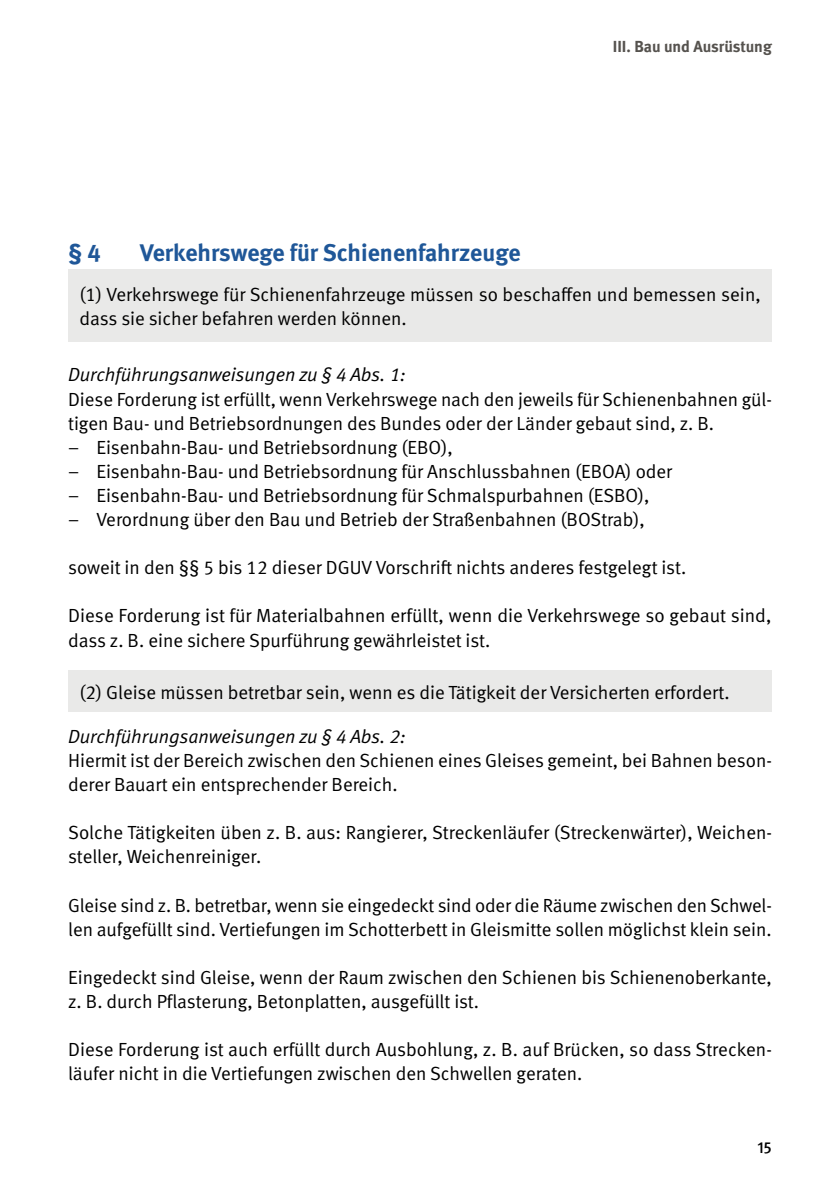
<style>
.page{position:relative;width:840px;height:1191px;background:#fff}
.page>*{position:absolute;margin:0;border:0;box-sizing:border-box;transform-origin:0 0}
.t1{font:700 24px "DGUV Meta";color:#1f5798}
.t2{font:19px/24px "DGUV Meta";color:#000}
.t3{font:italic 19px "DGUV Meta";color:#000}
.t4{font:700 16px "DGUV Meta";letter-spacing:-.005em;color:#55524e}
.t5{font:500 16px "DGUV Meta";color:#000}
</style>
<div class="page">
<div style="left:68px;top:269px;width:703px;height:73px;background:#e9e9e8"></div>
<div style="left:68px;top:670px;width:703px;height:42px;background:#e9e9e8"></div>
<p class="t4" style="left:612px;top:37px;width:160px">III. Bau und Ausrüstung</p>
<p class="t1" style="left:68px;top:238px;width:34px">§ 4</p>
<p class="t1" style="left:140px;top:238px;width:381px">Verkehrswege für Schienenfahrzeuge</p>
<p class="t2" style="left:79px;top:282px;width:682px">(1) Verkehrswege für Schienenfahrzeuge müssen so beschaffen und bemessen sein, dass sie sicher befahren werden können.</p>
<p class="t3" style="left:68px;top:364px;width:339px">Durchführungsanweisungen zu § 4 Abs. 1:</p>
<p class="t2" style="left:68px;top:387px;width:704px">Diese Forderung ist erfüllt, wenn Verkehrswege nach den jeweils für Schienenbahnen gül&shy;tigen Bau- und Betriebsordnungen des Bundes oder der Länder gebaut sind, z. B.</p>
<p class="t2" style="left:68px;top:435px;width:386px">– Eisenbahn-Bau- und Betriebsordnung (EBO),</p>
<p class="t2" style="left:68px;top:460px;width:605px">– Eisenbahn-Bau- und Betriebsordnung für Anschlussbahnen (EBOA) oder</p>
<p class="t2" style="left:68px;top:484px;width:582px">– Eisenbahn-Bau- und Betriebsordnung für Schmalspurbahnen (ESBO),</p>
<p class="t2" style="left:68px;top:508px;width:578px">– Verordnung über den Bau und Betrieb der Straßenbahnen (BOStrab),</p>
<p class="t2" style="left:68px;top:556px;width:619px">soweit in den §§ 5 bis 12 dieser DGUV Vorschrift nichts anderes festgelegt ist.</p>
<p class="t2" style="left:68px;top:604px;width:704px">Diese Forderung ist für Materialbahnen erfüllt, wenn die Verkehrswege so gebaut sind, dass z. B. eine sichere Spurführung gewährleistet ist.</p>
<p class="t2" style="left:79px;top:680px;width:651px">(2) Gleise müssen betretbar sein, wenn es die Tätigkeit der Versicherten erfordert.</p>
<p class="t3" style="left:68px;top:725px;width:339px">Durchführungsanweisungen zu § 4 Abs. 2:</p>
<p class="t2" style="left:68px;top:749px;width:704px">Hiermit ist der Bereich zwischen den Schienen eines Gleises gemeint, bei Bahnen beson&shy;derer Bauart ein entsprechender Bereich.</p>
<p class="t2" style="left:68px;top:821px;width:704px">Solche Tätigkeiten üben z. B. aus: Rangierer, Streckenläufer (Streckenwärter), Weichen&shy;steller, Weichenreiniger.</p>
<p class="t2" style="left:68px;top:893px;width:704px">Gleise sind z. B. betretbar, wenn sie eingedeckt sind oder die Räume zwischen den Schwel&shy;len aufgefüllt sind. Vertiefungen im Schotterbett in Gleismitte sollen möglichst klein sein.</p>
<p class="t2" style="left:68px;top:966px;width:705px">Eingedeckt sind Gleise, wenn der Raum zwischen den Schienen bis Schienenoberkante, z. B. durch Pflasterung, Betonplatten, ausgefüllt ist.</p>
<p class="t2" style="left:68px;top:1038px;width:704px">Diese Forderung ist auch erfüllt durch Ausbohlung, z. B. auf Brücken, so dass Strecken&shy;läufer nicht in die Vertiefungen zwischen den Schwellen geraten.</p>
<p class="t5" style="left:757px;top:1137px;width:16px">15</p>
</div>
